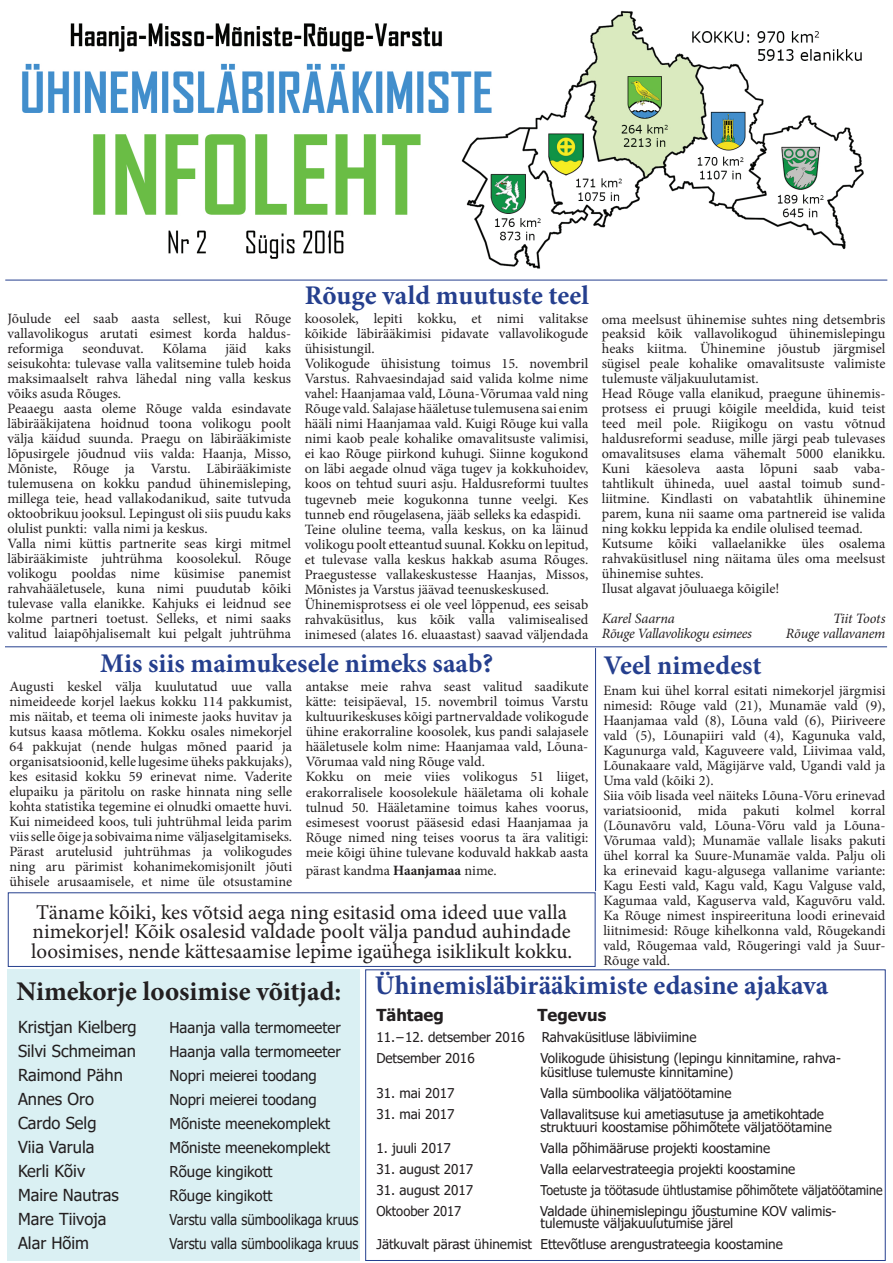
<style>
.page{position:relative;width:893px;height:1263px;background:#fff}
.page>*{position:absolute;margin:0;border:0;box-sizing:border-box;transform-origin:0 0}
.t1{font:700 27px "Minion Pro";color:#253f8e}
.t2{font:700 27px "Minion Pro";color:#231f20}
.t3{font:21px/19.5px "Minion Pro";color:#231f20}
.t4{font:16.5px "Tahoma";color:#231f20}
.t5{font:700 16.5px "Tahoma";color:#231f20}
.t6{font:15px "Tahoma";color:#231f20}
.t7{font:15px "Tahoma";color:#231f20;scale:.89 1}
.t8{font:14.25px/15px "Minion Pro";color:#231f20}
.t9{font:italic 14.25px "Minion Pro";letter-spacing:-.02em;color:#231f20}
.t10{font:13.5px/13.5px "Tahoma";color:#231f20}
.t11{font:13.5px "Tahoma";color:#231f20;scale:.92 1}
.t12{font:13.5px "Tahoma";color:#231f20;scale:.96 1}
.s1{font-weight:700}
</style>
<div class="page">
<div style="left:8px;top:893px;width:587px;height:74px;border:1px solid #253f8e"></div>
<hr style="left:595px;top:648px;width:1px;height:243px;background:#253f8e">
<div style="left:8px;top:970px;width:352px;height:291px;background:#daf0f3"></div>
<hr style="left:5px;top:646px;width:882px;height:1px;background:#253f8e">
<hr style="left:5px;top:280px;width:882px;height:1px;background:#253f8e">
<div style="left:365px;top:970px;width:520px;height:291px;border:1px solid #253f8e"></div>
<img style="left:22px;top:10px;width:842px;height:259px">
<p class="t8" style="left:8px;top:311px;width:285px;text-align:justify">Jõulude eel saab aasta sellest, kui Rõuge vallavolikogus arutati esimest korda haldus&shy;reformiga</p>
<p class="t8" style="left:8px;top:341px;width:285px;text-indent:258px">kaks seisukohta: tulevase valla valitsemine tuleb hoida maksimaalselt rahva lähedal ning valla keskus võiks asuda Rõuges.<br>Peaaegu aasta oleme Rõuge valda esindavate läbirääkijatena hoidnud toona volikogu poolt välja käidud suunda. Praegu on läbirääkimiste lõpusirgele jõudnud viis valda: Haanja, Misso, Mõniste, Rõuge ja Varstu. Läbirääkimiste tulemusena on kokku pandud ühinemisleping, millega teie, head vallakodanikud, saite tutvuda oktoobrikuu jooksul. Lepingust oli siis puudu kaks olulist punkti: valla nimi ja keskus.<br>Valla nimi küttis partnerite seas kirgi mitmel läbirääkimiste juhtrühma koosolekul. Rõuge volikogu pooldas nime küsimise panemist rahvahääletusele, kuna nimi puudutab kõiki tulevase valla elanikke. Kahjuks ei leidnud see kolme partneri toetust. Selleks, et nimi saaks valitud laiapõhjalisemalt kui pelgalt juhtrühma</p>
<p class="t8" style="left:82px;top:341px;width:63px">seonduvat.</p>
<p class="t8" style="left:163px;top:341px;width:46px">Kõlama</p>
<p class="t8" style="left:225px;top:341px;width:23px">jäid</p>
<h1 class="t1" style="left:305px;top:277px;width:285px">Rõuge vald muutuste teel</h1>
<p class="t8" style="left:305px;top:311px;width:285px">koosolek, lepiti kokku, et nimi valitakse kõikide läbirääkimisi pidavate vallavolikogude ühisistungil.<br>Volikogude ühisistung toimus 15. novembril Varstus. Rahvaesindajad said valida kolme nime vahel: Haanjamaa vald, Lõuna-Võrumaa vald ning Rõuge vald. Salajase hääletuse tulemusena sai enim hääli nimi Haanjamaa vald. Kuigi Rõuge kui valla nimi kaob peale kohalike omavalitsuste valimisi, ei kao Rõuge piirkond kuhugi. Siinne kogukond on läbi aegade olnud väga tugev ja kokkuhoidev, koos on tehtud suuri asju. Haldusreformi tuultes tugevneb meie kogukonna tunne veelgi. Kes tunneb end rõugelasena, jääb selleks ka edaspidi.<br>Teine oluline teema, valla keskus, on ka läinud volikogu poolt etteantud suunal. Kokku on lepitud, et tulevase valla keskus hakkab asuma Rõuges.<br>Praegustesse vallakeskustesse Haanjas, Missos, Mõnistes ja Varstus jäävad teenuskeskused.<br>Ühinemisprotsess ei ole veel lõppenud, ees seisab rahvaküsitlus, kus kõik valla valimisealised inimesed (alates 16. eluaastast) saavad väljendada</p>
<p class="t8" style="left:602px;top:312px;width:285px">oma meelsust ühinemise suhtes ning detsembris peaksid kõik vallavolikogud ühinemislepingu heaks kiitma. Ühinemine jõustub järgmisel sügisel peale kohalike omavalitsuste valimiste tulemuste väljakuulutamist.<br>Head Rõuge valla elanikud, praegune ühinemis&shy;protsess ei pruugi kõigile meeldida, kuid teist teed meil pole. Riigikogu on vastu võtnud haldusreformi seaduse, mille järgi peab tulevases omavalitsuses elama vähemalt 5000 elanikku.<br>Kuni käesoleva aasta lõpuni saab vaba&shy;tahtlikult ühineda, uuel aastal toimub sund&shy;liitmine. Kindlasti on vabatahtlik ühinemine parem, kuna nii saame oma partnereid ise valida ning kokku leppida ka endile olulised teemad.<br>Kutsume kõiki vallaelanikke üles osalema rahvaküsitlusel ning näitama üles oma meelsust ühinemise suhtes.<br>Ilusat algavat jõuluaega kõigile!</p>
<p class="t9" style="left:602px;top:609px;width:75px">Karel Saarna</p>
<p class="t9" style="left:833px;top:609px;width:54px">Tiit Toots</p>
<p class="t9" style="left:602px;top:624px;width:152px">Rõuge Vallavolikogu esimees</p>
<p class="t9" style="left:786px;top:624px;width:101px">Rõuge vallavanem</p>
<h1 class="t1" style="left:100px;top:644px;width:395px">Mis siis maimukesele nimeks saab?</h1>
<h1 class="t1" style="left:603px;top:646px;width:160px">Veel nimedest</h1>
<p class="t8" style="left:603px;top:683px;width:284px">Enam kui ühel korral esitati nimekorjel järgmisi nimesid: Rõuge vald (21), Munamäe vald (9), Haanjamaa vald (8), Lõuna vald (6), Piiriveere vald (5), Lõunapiiri vald (4), Kagunuka vald, Kagunurga vald, Kaguveere vald, Liivimaa vald, Lõunakaare vald, Mägijärve vald, Ugandi vald ja Uma vald (kõiki 2).<br>Siia võib lisada veel näiteks Lõuna-Võru erinevad variatsioonid, mida pakuti kolmel korral (Lõunavõru vald, Lõuna-Võru vald ja Lõuna-Võrumaa vald); Munamäe vallale lisaks pakuti ühel korral ka Suure-Munamäe valda. Palju oli ka erinevaid kagu-algusega vallanime variante:<br>Kagu Eesti vald, Kagu vald, Kagu Valguse vald, Kagumaa vald, Kaguserva vald, Kaguvõru vald.<br>Ka Rõuge nimest inspireerituna loodi erinevaid liitnimesid: Rõuge kihelkonna vald, Rõugekandi vald, Rõugemaa vald, Rõugeringi vald ja Suur-Rõuge vald.</p>
<p class="t8" style="left:9px;top:679px;width:284px;text-align:justify">Augusti keskel välja kuulutatud uue valla nimeideede korjel laekus kokku 114 pakkumist, mis näitab, et teema oli inimeste jaoks huvitav ja kutsus kaasa mõtlema. Kokku osales nimekorjel 64 pakkujat (nende hulgas mõned paarid ja organisatsioonid, kelle lugesime üheks pakkujaks), kes esitasid kokku 59 erinevat nime. Vaderite elupaiku ja päritolu on raske hinnata ning selle kohta statistika tegemine ei olnudki omaette huvi.<br>Kui nimeideed koos, tuli juhtrühmal leida parim viis selle õige ja sobivaima nime väljaselgitamiseks.<br>Pärast arutelusid juhtrühmas ja volikogudes ning aru pärimist kohanimekomisjonilt jõuti ühisele arusaamisele, et nime üle otsustamine</p>
<p class="t8" style="left:306px;top:679px;width:284px">antakse meie rahva seast valitud saadikute kätte: teisipäeval, 15. novembril toimus Varstu kultuurikeskuses kõigi partnervaldade volikogude ühine erakorraline koosolek, kus pandi salajasele hääletusele kolm nime: Haanjamaa vald, Lõuna-Võrumaa vald ning Rõuge vald.<br>Kokku on meie viies volikogus 51 liiget, erakorralisele koosolekule hääletama oli kohale tulnud 50. Hääletamine toimus kahes voorus, esimesest voorust pääsesid edasi Haanjamaa ja Rõuge nimed ning teises voorus ta ära valitigi: meie kõigi ühine tulevane koduvald hakkab aasta</p>
<p class="t8" style="left:306px;top:862px;width:193px">pärast kandma <span class="s1">Haanjamaa</span> nime.</p>
<h2 class="t3" style="left:31px;top:902px;width:543px">Täname kõiki, kes võtsid aega ning esitasid oma ideed uue valla nimekorjel! Kõik osalesid valdade poolt välja pandud auhindade loosimises, nende kättesaamise lepime igaühega isiklikult kokku.</h2>
<h1 class="t2" style="left:16px;top:972px;width:326px">Nimekorje loosimise võitjad:</h1>
<p class="t4" style="left:18px;top:1016px;width:120px">Kristjan Kielberg</p>
<p class="t6" style="left:170px;top:1018px;width:173px">Haanja valla termomeeter</p>
<p class="t4" style="left:18px;top:1040px;width:119px">Silvi Schmeiman</p>
<p class="t6" style="left:170px;top:1042px;width:173px">Haanja valla termomeeter</p>
<p class="t4" style="left:18px;top:1064px;width:107px">Raimond Pähn</p>
<p class="t6" style="left:170px;top:1066px;width:149px">Nopri meierei toodang</p>
<p class="t4" style="left:18px;top:1088px;width:77px">Annes Oro</p>
<p class="t6" style="left:170px;top:1090px;width:149px">Nopri meierei toodang</p>
<p class="t4" style="left:18px;top:1112px;width:80px">Cardo Selg</p>
<p class="t6" style="left:170px;top:1114px;width:162px">Mõniste meenekomplekt</p>
<p class="t4" style="left:18px;top:1136px;width:78px">Viia Varula</p>
<p class="t6" style="left:170px;top:1138px;width:162px">Mõniste meenekomplekt</p>
<p class="t4" style="left:18px;top:1160px;width:69px">Kerli Kõiv</p>
<p class="t6" style="left:170px;top:1162px;width:105px">Rõuge kingikott</p>
<p class="t4" style="left:18px;top:1184px;width:102px">Maire Nautras</p>
<p class="t6" style="left:170px;top:1186px;width:105px">Rõuge kingikott</p>
<p class="t4" style="left:18px;top:1208px;width:90px">Mare Tiivoja</p>
<p class="t7" style="left:170px;top:1210px;width:214px">Varstu valla sümboolikaga kruus</p>
<p class="t4" style="left:18px;top:1232px;width:73px">Alar Hõim</p>
<p class="t7" style="left:170px;top:1234px;width:214px">Varstu valla sümboolikaga kruus</p>
<h1 class="t1" style="left:375px;top:966px;width:455px">Ühinemisläbirääkimiste edasine ajakava</h1>
<p class="t5" style="left:376px;top:1003px;width:69px">Tähtaeg</p>
<p class="t5" style="left:538px;top:1003px;width:70px">Tegevus</p>
<p class="t10" style="left:376px;top:1031px;width:150px">11.−12. detsember 2016</p>
<p class="t10" style="left:542px;top:1031px;width:156px">Rahvaküsitluse läbiviimine</p>
<p class="t10" style="left:376px;top:1052px;width:100px">Detsember 2016</p>
<p class="t10" style="left:541px;top:1052px;width:302px">Volikogude ühisistung (lepingu kinnitamine, rahva&shy;küsitluse tulemuste kinnitamine)</p>
<p class="t10" style="left:376px;top:1086px;width:80px">31. mai 2017</p>
<p class="t10" style="left:540px;top:1086px;width:192px">Valla sümboolika väljatöötamine</p>
<p class="t10" style="left:376px;top:1108px;width:80px">31. mai 2017</p>
<p class="t10" style="left:540px;top:1108px;width:293px">Vallavalitsuse kui ametiasutuse ja ametikohtade struktuuri koostamise põhimõtete väljatöötamine</p>
<p class="t10" style="left:376px;top:1142px;width:76px">1. juuli 2017</p>
<p class="t10" style="left:540px;top:1142px;width:231px">Valla põhimääruse projekti koostamine</p>
<p class="t10" style="left:376px;top:1163px;width:98px">31. august 2017</p>
<p class="t10" style="left:540px;top:1163px;width:256px">Valla eelarvestrateegia projekti koostamine</p>
<p class="t10" style="left:376px;top:1184px;width:98px">31. august 2017</p>
<p class="t11" style="left:540px;top:1181px;width:373px">Toetuste ja töötasude ühtlustamise põhimõtete väljatöötamine</p>
<p class="t12" style="left:376px;top:1202px;width:90px">Oktoober 2017</p>
<p class="t10" style="left:540px;top:1206px;width:298px;line-height:12px">Valdade ühinemislepingu jõustumine KOV valimis&shy;tulemuste väljakuulutumise järel</p>
<p class="t10" style="left:376px;top:1238px;width:408px">Jätkuvalt pärast ühinemist Ettevõtluse arengustrateegia koostamine</p>
</div>
